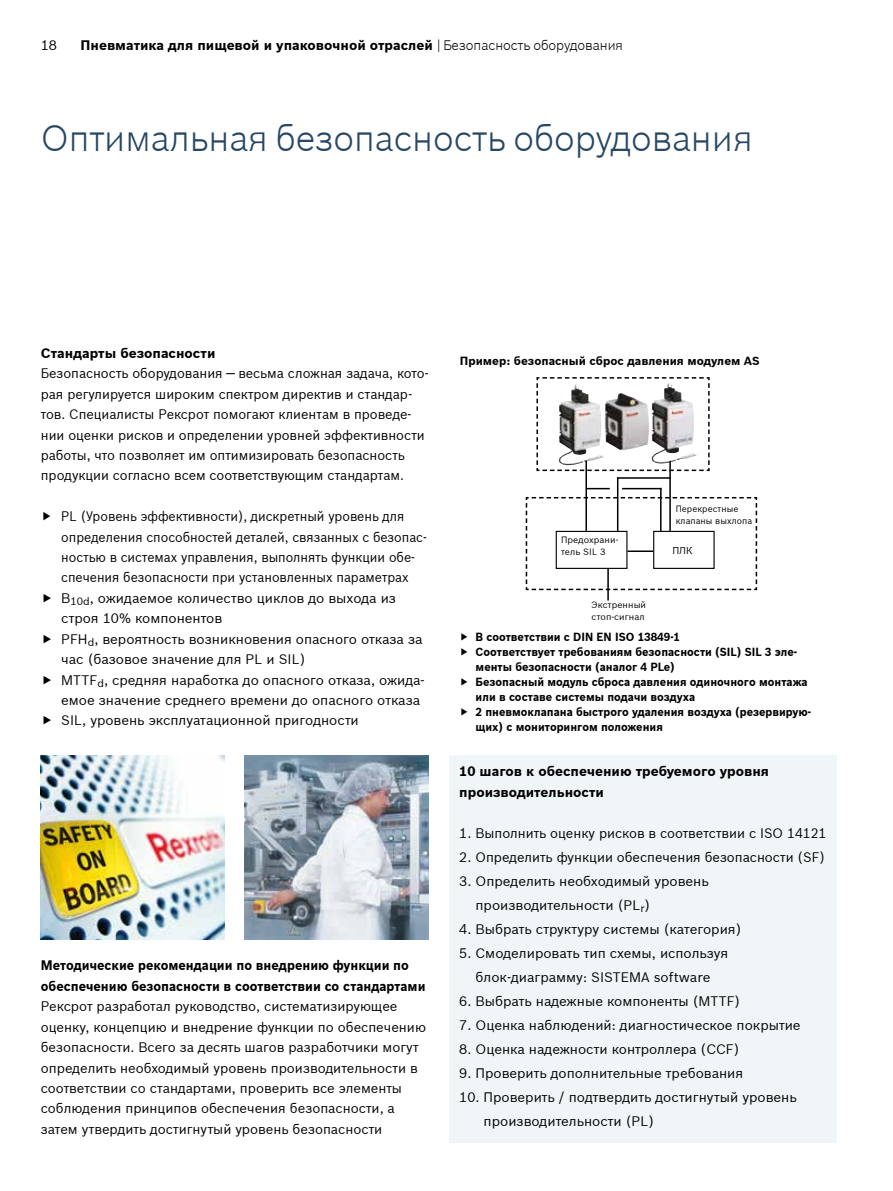
<style>
.page{position:relative;width:893px;height:1191px;background:#fff}
.page>*{position:absolute;margin:0;border:0;box-sizing:border-box;transform-origin:0 0}
.t1{font:300 36px "Bosch Sans";color:#274764}
.t2{font:13.5px/20.4px "Bosch Sans";color:#000}
.t3{font:13.5px/20.4px "Bosch Sans";color:#000;scale:.93 1}
.t4{font:13.5px/20.4px "Bosch Sans";color:#000;scale:.96 1}
.t5{font:700 13.5px/20.4px "Bosch Sans";color:#000}
.t6{font:700 13.5px/20.4px "Bosch Sans";color:#000;scale:.93 1}
.t7{font:700 11.55px/15px "Bosch Sans";color:#000;scale:.94 1}
.t8{font:700 11.55px "Bosch Sans";color:#000}
.t9{font:9.75px "Bosch Sans";color:#000}
.t10{font:9px/12px "Bosch Sans";letter-spacing:.01em;color:#000}
.t11{font:9px/12px "Bosch Sans";letter-spacing:.01em;color:#000;scale:.96 1}
.s1{font-weight:300}
</style>
<div class="page">
<img style="left:245px;top:755px;width:184px;height:184px">
<img style="left:41px;top:755px;width:184px;height:184px">
<div style="left:449px;top:755px;width:388px;height:388px;background:#f0f5f7"></div>
<svg style="left:536px;top:377px;width:174px;height:95px"></svg>
<svg style="left:525px;top:496px;width:233px;height:95px"></svg>
<hr style="left:627px;top:550px;width:26px;height:2px;background:#000">
<hr style="left:607px;top:568px;width:2px;height:32px;background:#000">
<hr style="left:585px;top:460px;width:2px;height:71px;background:#000">
<hr style="left:669px;top:461px;width:2px;height:70px;background:#000">
<hr style="left:617px;top:477px;width:1px;height:55px;background:#000">
<hr style="left:660px;top:488px;width:2px;height:43px;background:#000">
<hr style="left:617px;top:477px;width:53px;height:2px;background:#000">
<hr style="left:622px;top:488px;width:40px;height:1px;background:#000">
<svg style="left:587px;top:488px;width:23px;height:1px"></svg>
<p class="t2" style="left:41px;top:34px;width:18px">18</p>
<p class="t5" style="left:81px;top:35px;width:544px">Пневматика для пищевой и упаковочной отраслей <span class="s1">| Безопасность оборудования</span></p>
<h1 class="t1" style="left:41px;top:113px;width:713px">Оптимальная безопасность оборудования</h1>
<p class="t5" style="left:41px;top:342px;width:176px">Стандарты безопасности</p>
<p class="t4" style="left:41px;top:362px;width:405px">Безопасность оборудования — весьма сложная задача, кото&shy;рая регулируется широким спектром директив и стандар&shy;тов. Специалисты Рексрот помогают клиентам в проведе&shy;нии оценки рисков и определении уровней эффективности работы, что позволяет им оптимизировать безопасность продукции согласно всем соответствующим стандартам.</p>
<p class="t3" style="left:61px;top:505px;width:395px">PL (Уровень эффективности), дискретный уровень для определения способностей деталей, связанных с безопас&shy;ностью в системах управления, выполнять функции обе&shy;спечения безопасности при установленных параметрах B<sub>10d</sub>, ожидаемое количество циклов до выхода из строя 10% компонентов<br>PFH<sub>d</sub>, вероятность возникновения опасного отказа за час (базовое значение для PL и SIL)<br>MTTF<sub>d</sub>, средняя наработка до опасного отказа, ожида&shy;емое значение среднего времени до опасного отказа SIL, уровень эксплуатационной пригодности</p>
<p class="t6" style="left:41px;top:954px;width:415px">Методические рекомендации по внедрению функции по обеспечению безопасности в соответствии со стандартами</p>
<p class="t2" style="left:41px;top:995px;width:387px">Рексрот разработал руководство, систематизирующее оценку, концепцию и внедрение функции по обеспечению безопасности. Всего за десять шагов разработчики могут определить необходимый уровень производительности в соответствии со стандартами, проверить все элементы соблюдения принципов обеспечения безопасности, а затем утвердить достигнутый уровень безопасности</p>
<p class="t8" style="left:460px;top:352px;width:301px">Пример: безопасный сброс давления модулем AS</p>
<p class="t10" style="left:561px;top:533px;width:59px">Предохрани&shy;тель SIL 3</p>
<p class="t10" style="left:592px;top:598px;width:56px">Экстренный стоп-сигнал</p>
<p class="t11" style="left:676px;top:502px;width:81px">Перекрестные клапаны выхлопа</p>
<p class="t9" style="left:672px;top:543px;width:21px">ПЛК</p>
<p class="t7" style="left:476px;top:628px;width:359px">В соответствии с DIN EN ISO 13849-1<br>Соответствует требованиям безопасности (SIL) SIL 3 эле&shy;менты безопасности (аналог 4 PLe)<br>Безопасный модуль сброса давления одиночного монтажа или в составе системы подачи воздуха<br>2 пневмоклапана быстрого удаления воздуха (резервирую&shy;щих) с мониторингом положения</p>
<p class="t5" style="left:459px;top:760px;width:311px">10 шагов к обеспечению требуемого уровня производительности</p>
<p class="t2" style="left:459px;top:821px;width:369px">1. Выполнить оценку рисков в соответствии с ISO 14121</p>
<p class="t2" style="left:459px;top:845px;width:367px">2. Определить функции обеспечения безопасности (SF)</p>
<p class="t2" style="left:475px;top:868px;width:235px;line-height:24px;text-indent:-16px">3. Определить необходимый уровень производительности (PL<sub>r</sub>)</p>
<p class="t2" style="left:459px;top:917px;width:284px">4. Выбрать структуру системы (категория)</p>
<p class="t2" style="left:459px;top:940px;width:271px;line-height:24px;text-align:center">5. Смоделировать тип схемы, используя блок-диаграмму: SISTEMA software</p>
<p class="t2" style="left:459px;top:989px;width:283px">6. Выбрать надежные компоненты (MTTF)</p>
<p class="t2" style="left:459px;top:1013px;width:343px">7. Оценка наблюдений: диагностическое покрытие</p>
<p class="t2" style="left:459px;top:1037px;width:282px">8. Оценка надежности контроллера (CCF)</p>
<p class="t2" style="left:459px;top:1061px;width:285px">9. Проверить дополнительные требования</p>
<p class="t2" style="left:484px;top:1084px;width:315px;line-height:24px;text-indent:-24px">10. Проверить / подтвердить достигнутый уровень производительности (PL)</p>
</div>
